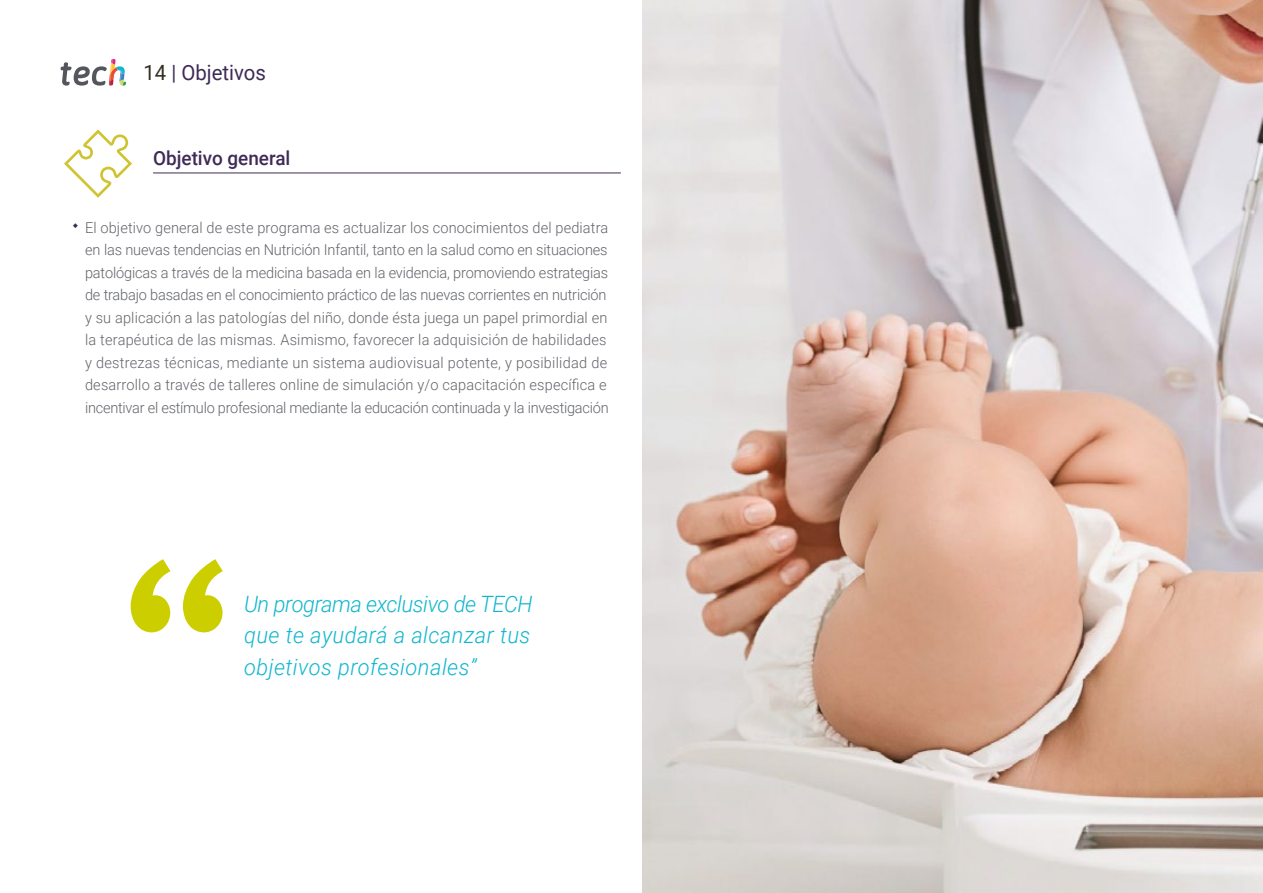
<style>
.page{position:relative;width:1263px;height:893px;background:#fff}
.page>*{position:absolute;margin:0;border:0;box-sizing:border-box;transform-origin:0 0}
.t1{font:italic 300 22.5px/31.5px "Roboto";letter-spacing:.02em;color:#0fb6cf;text-align:justify}
.t2{font:21px "Roboto";color:#3e2b56}
.t3{font:500 19.5px "Roboto";color:#3e2b56}
.t4{font:300 15px/22.5px "Roboto";letter-spacing:.01em;color:#61646a}
.s1{color:#312e20}
</style>
<div class="page">
<svg style="left:61px;top:59px;width:65px;height:27px"></svg>
<hr style="left:153px;top:173px;width:468px;height:1px;background:#3e2b56">
<svg style="left:64px;top:129px;width:68px;height:69px"></svg>
<img style="left:642px;top:0;width:621px;height:893px">
<svg style="left:131px;top:559px;width:92px;height:73px"></svg>
<h2 class="t2" style="left:144px;top:57px;width:124px"><span class="s1">14</span> | Objetivos</h2>
<h3 class="t3" style="left:153px;top:144px;width:139px">Objetivo general</h3>
<p class="t4" style="left:85px;top:216px;width:525px">El objetivo general de este programa es actualizar los conocimientos del pediatra en las nuevas tendencias en Nutrición Infantil, tanto en la salud como en situaciones patológicas a través de la medicina basada en la evidencia, promoviendo estrategias de trabajo basadas en el conocimiento práctico de las nuevas corrientes en nutrición y su aplicación a las patologías del niño, donde ésta juega un papel primordial en la terapéutica de las mismas. Asimismo, favorecer la adquisición de habilidades y destrezas técnicas, mediante un sistema audiovisual potente, y posibilidad de desarrollo a través de talleres online de simulación y/o capacitación específica e incentivar el estímulo profesional mediante la educación continuada y la investigación</p>
<h1 class="t1" style="left:244px;top:587px;width:290px">Un programa exclusivo de TECH que te ayudará a alcanzar tus objetivos profesionales”</h1>
</div>
